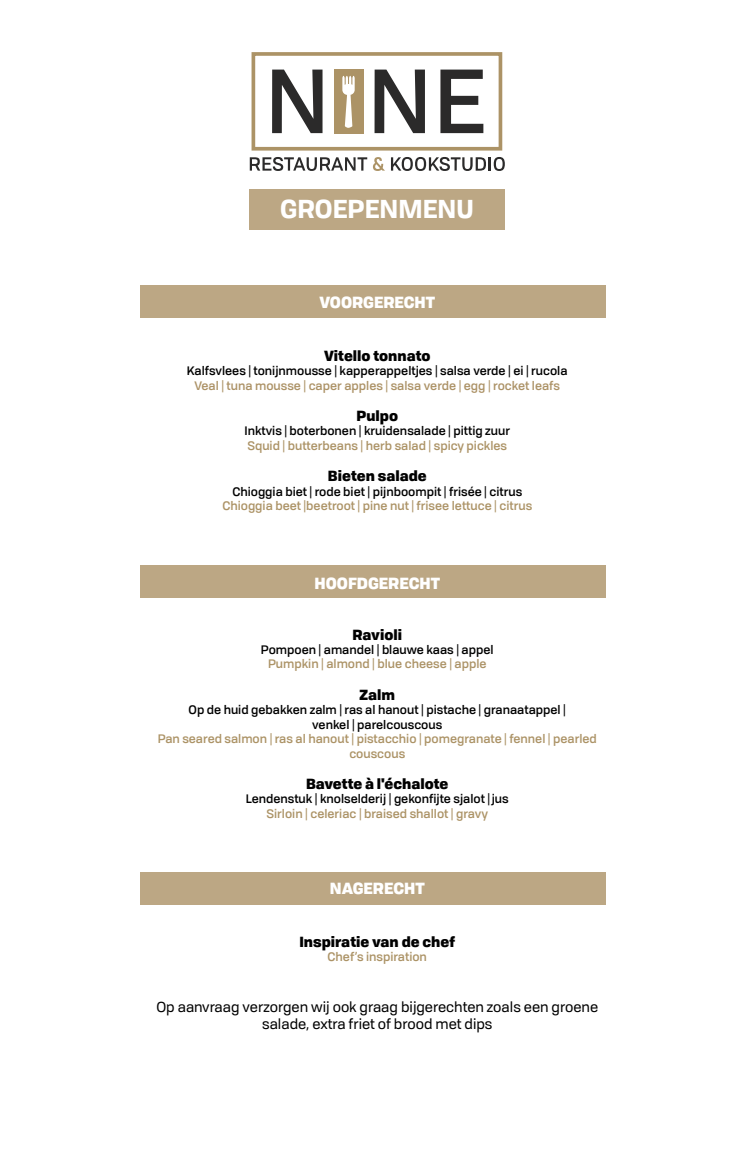
<style>
.page{position:relative;width:745px;height:1170px;background:#fff}
.page>*{position:absolute;margin:0;border:0;box-sizing:border-box;transform-origin:0 0}
.t1{font:700 25.12px "Tofino Personal";color:#fff}
.t2{font:900 15.62px "Tofino Personal";color:#fff}
.t3{font:14.12px/17px "Tofino Personal";color:#000;text-align:center}
.t4{font:900 14.12px "Tofino Personal";color:#000}
.t5{font:500 12px/14.4px "Tofino Personal";color:#000;text-align:center}
.t6{font:500 12px/14.4px "Tofino Personal";color:#ac9366;text-align:center}
.t7{font:500 12px "Tofino Personal";color:#ac9266}
</style>
<div class="page">
<div style="left:140px;top:871px;width:464px;height:33px;background:#bca784"></div>
<div style="left:140px;top:564px;width:464px;height:33px;background:#bca784"></div>
<div style="left:140px;top:284px;width:464px;height:33px;background:#bca784"></div>
<div style="left:333px;top:70px;width:30px;height:64px;background:#ac9366"></div>
<svg style="left:342px;top:76px;width:12px;height:52px"></svg>
<div style="left:251px;top:52px;width:251px;height:98px;border:4px solid #ac9366"></div>
<svg style="left:272px;top:70px;width:50px;height:63px"></svg>
<svg style="left:374px;top:70px;width:50px;height:63px"></svg>
<svg style="left:440px;top:70px;width:43px;height:63px"></svg>
<svg style="left:249px;top:157px;width:255px;height:14px"></svg>
<div style="left:249px;top:189px;width:255px;height:40px;background:#bca784"></div>
<h1 class="t1" style="left:280px;top:188px;width:195px">GROEPENMENU</h1>
<h2 class="t2" style="left:319px;top:289px;width:117px">VOORGERECHT</h2>
<p class="t4" style="left:324px;top:343px;width:108px">Vitello tonnato</p>
<p class="t5" style="left:187px;top:363px;width:382px">Kalfsvlees | tonijnmousse | kapperappeltjes | salsa verde | ei | rucola</p>
<p class="t7" style="left:194px;top:376px;width:367px">Veal | tuna mousse | caper apples | salsa verde | egg | rocket leafs</p>
<p class="t4" style="left:356px;top:404px;width:43px">Pulpo</p>
<p class="t5" style="left:244px;top:423px;width:267px">Inktvis | boterbonen | kruidensalade | pittig zuur</p>
<p class="t6" style="left:247px;top:437px;width:261px">Squid | butterbeans | herb salad | spicy pickles</p>
<p class="t4" style="left:327px;top:464px;width:101px">Bieten salade</p>
<p class="t5" style="left:232px;top:483px;width:291px">Chioggia biet | rode biet | pijnboompit | frisée | citrus</p>
<p class="t6" style="left:222px;top:497px;width:311px">Chioggia beet |beetroot | pine nut | frisee lettuce | citrus</p>
<h2 class="t2" style="left:314px;top:569px;width:127px">HOOFDGERECHT</h2>
<p class="t4" style="left:352px;top:622px;width:51px">Ravioli</p>
<p class="t5" style="left:261px;top:641px;width:234px">Pompoen | amandel | blauwe kaas | appel</p>
<p class="t6" style="left:268px;top:656px;width:220px">Pumpkin | almond | blue cheese | apple</p>
<p class="t4" style="left:359px;top:682px;width:37px">Zalm</p>
<p class="t5" style="left:188px;top:701px;width:378px">Op de huid gebakken zalm | ras al hanout | pistache | granaatappel | venkel | parelcouscous</p>
<p class="t6" style="left:157px;top:730px;width:440px">Pan seared salmon | ras al hanout | pistacchio | pomegranate | fennel | pearled couscous</p>
<p class="t4" style="left:306px;top:771px;width:144px">Bavette à l'échalote</p>
<p class="t5" style="left:246px;top:791px;width:264px">Lendenstuk | knolselderij | gekonfijte sjalot | jus</p>
<p class="t6" style="left:266px;top:805px;width:223px">Sirloin | celeriac | braised shallot | gravy</p>
<h2 class="t2" style="left:330px;top:875px;width:96px">NAGERECHT</h2>
<p class="t4" style="left:299px;top:929px;width:157px">Inspiratie van de chef</p>
<p class="t6" style="left:327px;top:948px;width:101px">Chef’s inspiration</p>
<p class="t3" style="left:156px;top:997px;width:443px">Op aanvraag verzorgen wij ook graag bijgerechten zoals een groene salade, extra friet of brood met dips</p>
</div>
